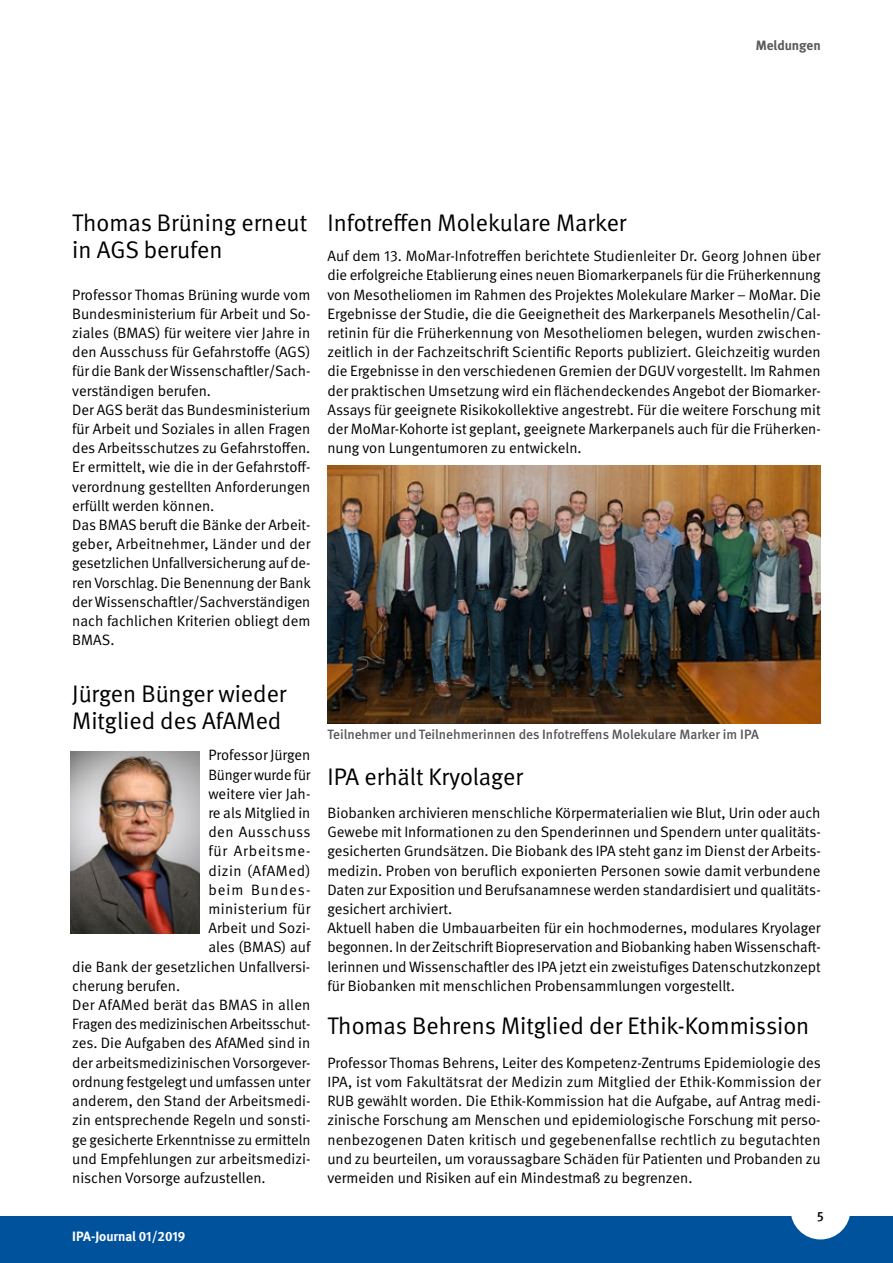
<style>
.page{position:relative;width:893px;height:1263px;background:#fff}
.page>*{position:absolute;margin:0;border:0;box-sizing:border-box;transform-origin:0 0}
.t1{font:24px/27px "DGUV Meta";color:#000}
.t2{font:15px/19.2px "DGUV Meta";color:#000}
.t3{font:15px "DGUV Meta";letter-spacing:.02em;color:#000}
.t4{font:15px "DGUV Meta";letter-spacing:.055em;color:#000}
.t5{font:15px "DGUV Meta";letter-spacing:.04em;color:#000}
.t6{font:15px "DGUV Meta";letter-spacing:.03em;color:#000}
.t7{font:15px "DGUV Meta";letter-spacing:.075em;color:#000}
.t8{font:500 13.5px "DGUV Meta";color:#58595b}
.t9{font:700 13.5px "DGUV Meta";letter-spacing:-.005em;color:#fff}
.t10{font:700 13.5px "DGUV Meta";color:#58595b}
.t11{font:500 13.5px "DGUV Meta";color:#000}
</style>
<div class="page">
<div style="left:0;top:1216px;width:893px;height:47px;background:#00529c"></div>
<div style="left:791px;top:1179px;width:59px;height:60px;background:#fff;border-radius:50%"></div>
<img style="left:328px;top:466px;width:492px;height:258px">
<img style="left:71px;top:752px;width:129px;height:182px">
<p class="t10" style="left:756px;top:37px;width:67px">Meldungen</p>
<h1 class="t1" style="left:72px;top:209px;width:236px">Thomas Brüning erneut in AGS berufen</h1>
<p class="t2" style="left:72px;top:285px;width:240px">Professor Thomas Brüning wurde vom Bundesministerium für Arbeit und So&shy;ziales (BMAS) für weitere vier Jahre in den Ausschuss für Gefahrstoffe (AGS) für die Bank der Wissenschaftler/Sach&shy;verständigen berufen.<br>Der AGS berät das Bundesministerium für Arbeit und Soziales in allen Fragen des Arbeitsschutzes zu Gefahrstoffen.<br>Er ermittelt, wie die in der Gefahrstoff&shy;verordnung gestellten Anforderungen erfüllt werden können.<br>Das BMAS beruft die Bänke der Arbeit&shy;geber, Arbeitnehmer, Länder und der gesetzlichen Unfallversicherung auf de&shy;ren Vorschlag. Die Benennung der Bank der Wissenschaftler/Sachverständigen nach fachlichen Kriterien obliegt dem BMAS.</p>
<h1 class="t1" style="left:72px;top:680px;width:216px">Jürgen Bünger wieder<br>Mitglied des AfAMed</h1>
<p class="t2" style="left:208px;top:746px;width:104px">Professor Jürgen</p>
<p class="t2" style="left:208px;top:765px;width:104px">Bünger wurde für</p>
<p class="t2" style="left:208px;top:784px;width:104px">weitere vier Jah-</p>
<p class="t2" style="left:208px;top:804px;width:104px">re als Mitglied in</p>
<p class="t6" style="left:208px;top:823px;width:104px">den Ausschuss</p>
<p class="t4" style="left:208px;top:842px;width:104px">für Arbeitsme-</p>
<p class="t5" style="left:208px;top:862px;width:104px">dizin (AfAMed)</p>
<p class="t7" style="left:208px;top:881px;width:104px">beim Bundes-</p>
<p class="t3" style="left:208px;top:900px;width:104px">ministerium für</p>
<p class="t2" style="left:208px;top:919px;width:104px">Arbeit und Sozi-</p>
<p class="t2" style="left:208px;top:938px;width:104px">ales (BMAS) auf</p>
<p class="t2" style="left:72px;top:957px;width:240px">die Bank der gesetzlichen Unfallversi-</p>
<p class="t2" style="left:72px;top:976px;width:109px">cherung berufen.</p>
<p class="t2" style="left:72px;top:996px;width:240px">Der AfAMed berät das BMAS in allen</p>
<p class="t2" style="left:72px;top:1015px;width:240px">Fragen des medizinischen Arbeitsschut-</p>
<p class="t2" style="left:72px;top:1034px;width:240px">zes. Die Aufgaben des AfAMed sind in</p>
<p class="t2" style="left:72px;top:1053px;width:240px">der arbeitsmedizinischen Vorsorgever-</p>
<p class="t2" style="left:72px;top:1072px;width:240px">ordnung festgelegt und umfassen unter</p>
<p class="t2" style="left:72px;top:1092px;width:240px">anderem, den Stand der Arbeitsmedi-</p>
<p class="t2" style="left:72px;top:1111px;width:240px">zin entsprechende Regeln und sonsti-</p>
<p class="t2" style="left:72px;top:1130px;width:240px">ge gesicherte Erkenntnisse zu ermitteln</p>
<p class="t2" style="left:72px;top:1149px;width:240px">und Empfehlungen zur arbeitsmedizi-</p>
<p class="t2" style="left:72px;top:1168px;width:195px">nischen Vorsorge aufzustellen.</p>
<p class="t9" style="left:72px;top:1228px;width:115px">IPA-Journal 01/2019</p>
<h1 class="t1" style="left:327px;top:209px;width:301px">Infotreffen Molekulare Marker</h1>
<p class="t2" style="left:327px;top:247px;width:495px;text-align:justify">Auf dem 13. MoMar-Infotreffen berichtete Studienleiter Dr. Georg Johnen über die erfolgreiche Etablierung eines neuen Biomarkerpanels für die Früherkennung von Mesotheliomen im Rahmen des Projektes Molekulare Marker – MoMar. Die Ergebnisse der Studie, die die Geeignetheit des Markerpanels Mesothelin/Cal&shy;retinin für die Früherkennung von Mesotheliomen belegen, wurden zwischen&shy;zeitlich in der Fachzeitschrift Scientific Reports publiziert. Gleichzeitig wurden die Ergebnisse in den verschiedenen Gremien der DGUV vorgestellt. Im Rahmen der praktischen Umsetzung wird ein flächendeckendes Angebot der Biomarker-Assays für geeignete Risikokollektive angestrebt. Für die weitere Forschung mit der MoMar-Kohorte ist geplant, geeignete Markerpanels auch für die Früherken&shy;nung von Lungentumoren zu entwickeln.</p>
<p class="t8" style="left:327px;top:727px;width:433px">Teilnehmer und Teilnehmerinnen des Infotreffens Molekulare Marker im IPA</p>
<h1 class="t1" style="left:327px;top:763px;width:197px">IPA erhält Kryolager</h1>
<p class="t2" style="left:327px;top:804px;width:495px">Biobanken archivieren menschliche Körpermaterialien wie Blut, Urin oder auch Gewebe mit Informationen zu den Spenderinnen und Spendern unter qualitäts&shy;gesicherten Grundsätzen. Die Biobank des IPA steht ganz im Dienst der Arbeits&shy;medizin. Proben von beruflich exponierten Personen sowie damit verbundene Daten zur Exposition und Berufsanamnese werden standardisiert und qualitäts&shy;gesichert archiviert.<br>Aktuell haben die Umbauarbeiten für ein hochmodernes, modulares Kryolager begonnen. In der Zeitschrift Biopreservation and Biobanking haben Wissenschaft&shy;lerinnen und Wissenschaftler des IPA jetzt ein zweistufiges Datenschutzkonzept für Biobanken mit menschlichen Probensammlungen vorgestellt.</p>
<h1 class="t1" style="left:327px;top:1013px;width:483px">Thomas Behrens Mitglied der Ethik-Kommission</h1>
<p class="t2" style="left:327px;top:1053px;width:495px;text-align:justify">Professor Thomas Behrens, Leiter des Kompetenz-Zentrums Epidemiologie des IPA, ist vom Fakultätsrat der Medizin zum Mitglied der Ethik-Kommission der RUB gewählt worden. Die Ethik-Kommission hat die Aufgabe, auf Antrag medi&shy;zinische Forschung am Menschen und epidemiologische Forschung mit perso&shy;nenbezogenen Daten kritisch und gegebenenfallse rechtlich zu begutachten und zu beurteilen, um voraussagbare Schäden für Patienten und Probanden zu vermeiden und Risiken auf ein Mindestmaß zu begrenzen.</p>
<p class="t11" style="left:817px;top:1209px;width:8px">5</p>
</div>
